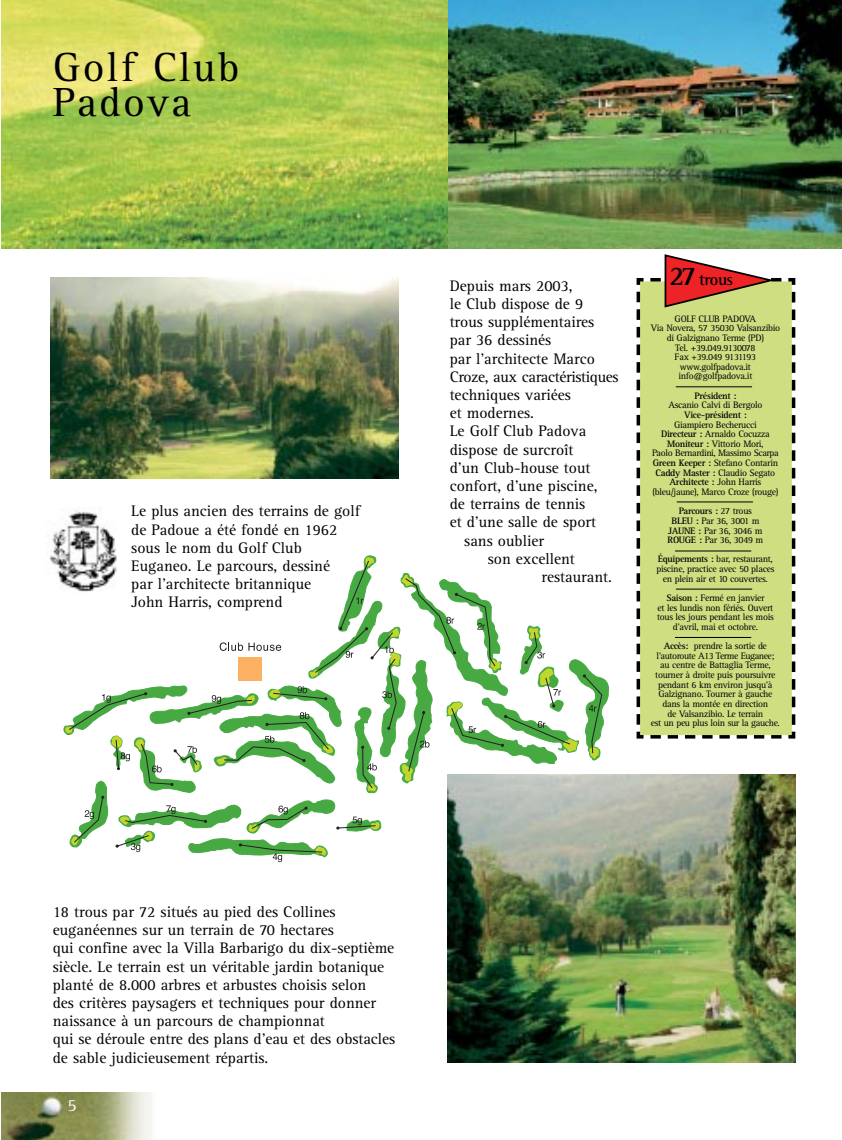
<style>
.page{position:relative;width:842px;height:1140px;background:#fff}
.page>*{position:absolute;margin:0;border:0;box-sizing:border-box;transform-origin:0 0}
.t1{font:42px/35px "Rotis Serif";letter-spacing:.05em;color:#000003}
.t2{font:17.5px "Rotis Serif";color:#fff}
.t3{font:700 16.45px "Rotis Semi Serif";letter-spacing:-.035em;color:#000003}
.t4{font:15.75px/18.2px "Rotis Serif";color:#000003}
.t5{font:15.75px "Rotis Serif";letter-spacing:-.02em;color:#000003}
.t6{font:9.62px/9.6px "Rotis Serif";letter-spacing:-.03em;color:#000003;text-align:center}
.t7{font:700 9.62px "Rotis Serif";letter-spacing:-.035em;color:#000003}
.s1{font-size:27.47px}
.s2{font-weight:700}
</style>
<div class="page">
<svg style="left:64px;top:555px;width:545px;height:307px"></svg>
<div style="left:238px;top:657px;width:24px;height:23px;background:#fbb161"></div>
<img style="left:448px;top:0;width:394px;height:248px">
<svg style="left:1px;top:0;width:447px;height:248px;background:#a8c650"></svg>
<img style="left:51px;top:278px;width:347px;height:201px">
<img style="left:448px;top:774px;width:347px;height:288px">
<div style="left:35px;top:500px;width:95px;height:98px;background:#fff"></div>
<img style="left:47px;top:509px;width:70px;height:83px">
<img style="left:1px;top:1092px;width:151px;height:47px">
<svg style="left:636px;top:254px;width:159px;height:484px;background:#cad180"></svg>
<hr style="left:676px;top:386px;width:76px;height:1px;background:#000003">
<hr style="left:677px;top:501px;width:76px;height:1px;background:#000003">
<hr style="left:675px;top:550px;width:76px;height:1px;background:#000003">
<hr style="left:676px;top:588px;width:76px;height:1px;background:#000003">
<hr style="left:675px;top:637px;width:76px;height:1px;background:#000003">
<h1 class="t1" style="left:53px;top:53px;width:188px">Golf Club<br>Padova</h1>
<h3 class="t4" style="left:131px;top:503px;width:230px">Le plus ancien des terrains de golf de Padoue a été fondé en 1962 sous le nom du Golf Club<br>Euganeo. Le parcours, dessiné<br>par l'architecte britannique<br>John Harris, comprend</h3>
<h3 class="t4" style="left:450px;top:278px;width:124px">Depuis mars 2003,</h3>
<h3 class="t4" style="left:450px;top:296px;width:135px">le Club dispose de 9</h3>
<h3 class="t4" style="left:450px;top:314px;width:146px">trous supplémentaires</h3>
<h3 class="t4" style="left:450px;top:332px;width:103px">par 36 dessinés</h3>
<h3 class="t4" style="left:450px;top:350px;width:147px">par l'architecte Marco</h3>
<h3 class="t5" style="left:450px;top:371px;width:171px">Croze, aux caractéristiques</h3>
<h3 class="t4" style="left:450px;top:387px;width:123px">techniques variées</h3>
<h3 class="t4" style="left:450px;top:405px;width:86px">et modernes.</h3>
<h3 class="t4" style="left:450px;top:423px;width:138px">Le Golf Club Padova</h3>
<h3 class="t4" style="left:450px;top:441px;width:125px">dispose de surcroît</h3>
<h3 class="t4" style="left:450px;top:460px;width:142px">d'un Club-house tout</h3>
<h3 class="t4" style="left:450px;top:478px;width:149px">confort, d'une piscine,</h3>
<h3 class="t4" style="left:450px;top:496px;width:137px">de terrains de tennis</h3>
<h3 class="t4" style="left:450px;top:514px;width:148px">et d'une salle de sport</h3>
<h3 class="t4" style="left:464px;top:532px;width:81px">sans oublier</h3>
<h3 class="t4" style="left:488px;top:551px;width:89px">son excellent</h3>
<h3 class="t4" style="left:541px;top:569px;width:72px">restaurant.</h3>
<h3 class="t3" style="left:669px;top:273px;width:66px"><span class="s1">27</span> trous</h3>
<p class="t6" style="left:651px;top:314px;width:131px">GOLF CLUB PADOVA<br>Via Novera, 57 35030 Valsanzibio di Galzignano Terme (PD)<br>Tel. +39.049.9130078<br>Fax +39.049 9131193 www.golfpadova.it info@golfpadova.it</p>
<p class="t7" style="left:694px;top:392px;width:43px">Président :</p>
<p class="t6" style="left:668px;top:401px;width:96px">Ascanio Calvi di Bergolo</p>
<p class="t7" style="left:684px;top:411px;width:64px">Vice-président :</p>
<p class="t6" style="left:652px;top:420px;width:128px">Giampiero Becherucci<br><span class="s2">Directeur :</span> Arnaldo Cocuzza<br><span class="s2">Moniteur :</span> Vittorio Mori,<br>Paolo Bernardini, Massimo Scarpa<br><span class="s2">Green Keeper :</span> Stefano Contarin<br><span class="s2">Caddy Master :</span> Claudio Segato<br><span class="s2">Architecte :</span> John Harris (bleu/jaune), Marco Croze (rouge)</p>
<p class="t6" style="left:667px;top:507px;width:97px"><span class="s2">Parcours :</span> 27 trous<br><span class="s2">BLEU :</span> Par 36, 3001 m<br><span class="s2">JAUNE :</span> Par 36, 3046 m<br><span class="s2">ROUGE :</span> Par 36, 3049 m</p>
<p class="t6" style="left:656px;top:555px;width:119px"><span class="s2">Équipements :</span> bar, restaurant, piscine, practice avec 50 places en plein air et 10 couvertes.</p>
<p class="t6" style="left:657px;top:593px;width:118px"><span class="s2">Saison :</span> Fermé en janvier<br>et les lundis non fériés. Ouvert tous les jours pendant les mois d'avril, mai et octobre.</p>
<p class="t6" style="left:651px;top:642px;width:130px"><span class="s2">Accès:</span> prendre la sortie de l'autoroute A13 Terme Euganee; au centre de Battaglia Terme, tourner à droite puis poursuivre pendant 6 km environ jusqu'à<br>Galzignano. Tourner à gauche dans la montée en direction<br>de Valsanzibio. Le terrain<br>est un peu plus loin sur la gauche.</p>
<p class="t4" style="left:53px;top:903px;width:344px">18 trous par 72 situés au pied des Collines euganéennes sur un terrain de 70 hectares<br>qui confine avec la Villa Barbarigo du dix-septième siècle. Le terrain est un véritable jardin botanique planté de 8.000 arbres et arbustes choisis selon<br>des critères paysagers et techniques pour donner naissance à un parcours de championnat<br>qui se déroule entre des plans d'eau et des obstacles de sable judicieusement répartis.</p>
<h2 class="t2" style="left:68px;top:1098px;width:11px">5</h2>
</div>
